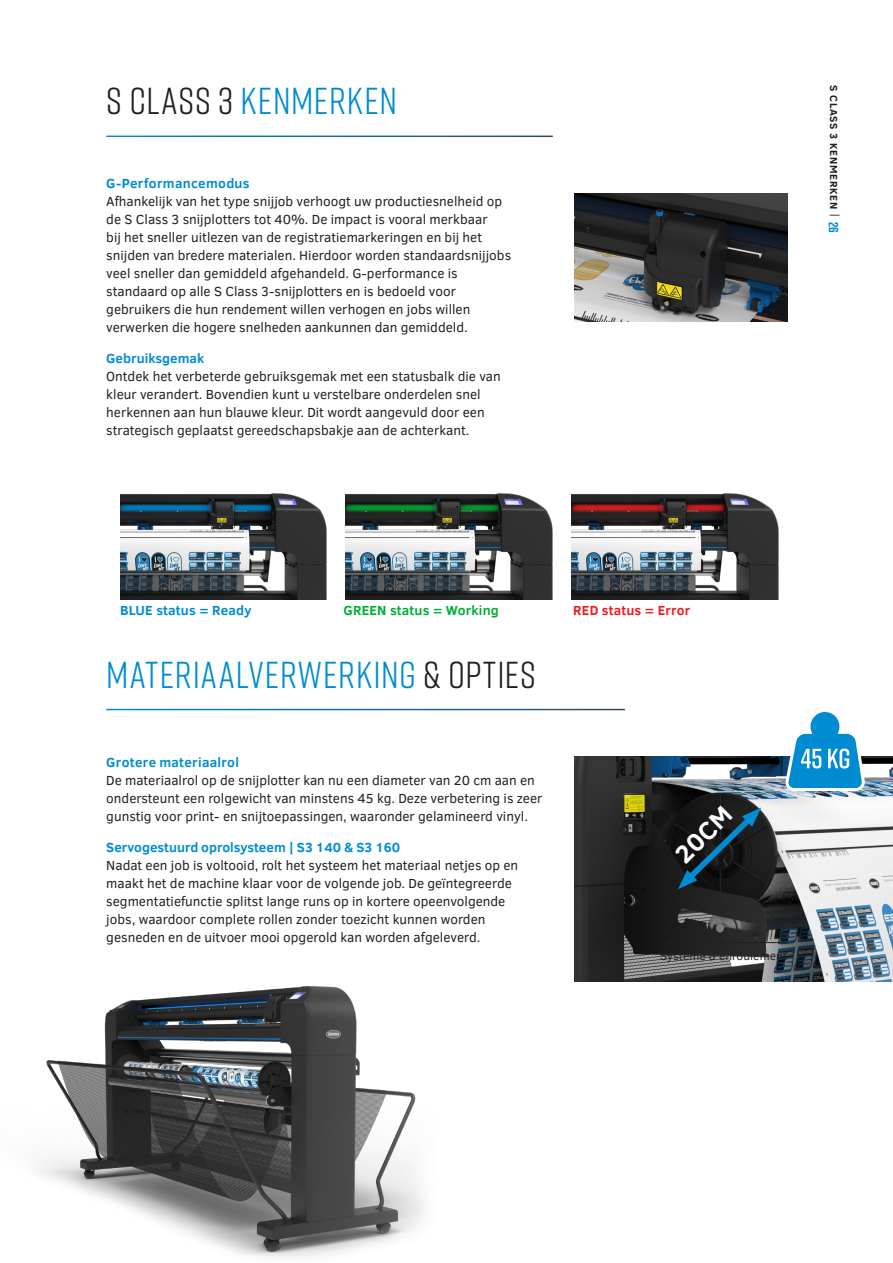
<style>
.page{position:relative;width:893px;height:1263px;background:#fff}
.page>*{position:absolute;margin:0;border:0;box-sizing:border-box;transform-origin:0 0}
.Rift-Titel-hlf_pg{font:37.5px "Rift";letter-spacing:.025em;color:#008cd2}
.t1{font:700 25.5px "Clear Sans";color:#fff}
.Subtitel_w_o_line_BLUE{font:13.5px/18px "Clear Sans";color:#231f20}
.t2{font:700 13.5px "Clear Sans";letter-spacing:.01em;color:#00af37}
.t3{font:700 13.5px "Clear Sans";letter-spacing:.01em;color:#008cd2}
.t4{font:700 13.5px "Clear Sans";letter-spacing:.01em;color:#ee1d23}
.Footnote{font:12px "Clear Sans";color:#231f20}
.t5{font:700 10.5px "Clear Sans";letter-spacing:.06em;color:#231f20}
.s1{color:#231f20}
.s2{font-weight:700;color:#008cd2}
.s3{font-weight:400}
.s4{font-family:"Rift";font-size:13.5px;color:#008cd2}
</style>
<div class="page">
<img style="left:574px;top:757px;width:319px;height:225px">
<svg style="left:678px;top:807px;width:83px;height:82px;background:#14232a"></svg>
<svg style="left:783px;top:712px;width:84px;height:80px"></svg>
<img style="left:574px;top:193px;width:213px;height:128px">
<img style="left:120px;top:493px;width:207px;height:106px">
<svg style="left:120px;top:504px;width:92px;height:8px"></svg>
<svg style="left:232px;top:504px;width:39px;height:8px"></svg>
<img style="left:345px;top:493px;width:208px;height:106px">
<svg style="left:345px;top:504px;width:92px;height:8px"></svg>
<svg style="left:460px;top:504px;width:39px;height:8px"></svg>
<img style="left:572px;top:493px;width:207px;height:106px">
<svg style="left:573px;top:504px;width:91px;height:8px"></svg>
<svg style="left:686px;top:504px;width:39px;height:8px"></svg>
<img style="left:37px;top:985px;width:387px;height:273px">
<hr style="left:660px;top:942px;width:127px;height:1px;background:#231f20">
<p class="Rift-Titel-hlf_pg" style="left:106px;top:75px;width:292px"><span class="s1">S CLASS 3</span> KENMERKEN</p>
<p class="Subtitel_w_o_line_BLUE" style="left:106px;top:175px;width:406px"><span class="s2">G-Performancemodus<br></span>Afhankelijk van het type snijjob verhoogt uw productiesnelheid op de S Class 3 snijplotters tot 40%. De impact is vooral merkbaar<br>bij het sneller uitlezen van de registratiemarkeringen en bij het snijden van bredere materialen. Hierdoor worden standaardsnijjobs veel sneller dan gemiddeld afgehandeld. G-performance is standaard op alle S Class 3-snijplotters en is bedoeld voor gebruikers die hun rendement willen verhogen en jobs willen verwerken die hogere snelheden aankunnen dan gemiddeld.</p>
<p class="Subtitel_w_o_line_BLUE" style="left:106px;top:349px;width:396px"><span class="s2">Gebruiksgemak<br></span>Ontdek het verbeterde gebruiksgemak met een statusbalk die van kleur verandert. Bovendien kunt u verstelbare onderdelen snel herkennen aan hun blauwe kleur. Dit wordt aangevuld door een strategisch geplaatst gereedschapsbakje aan de achterkant.</p>
<p class="t5" style="left:842px;top:85px;width:149px;rotate:90deg">S CLASS 3 kenmerken <span class="s3">|</span> <span class="s4">26</span></p>
<p class="t3" style="left:120px;top:601px;width:18px">BLUE</p>
<p class="t3" style="left:156px;top:601px;width:97px">status = Ready</p>
<p class="t2" style="left:344px;top:601px;width:27px">GREEN</p>
<p class="t2" style="left:390px;top:601px;width:110px">status = Working</p>
<p class="t4" style="left:573px;top:601px;width:118px">RED status = Error</p>
<p class="Rift-Titel-hlf_pg" style="left:106px;top:648px;width:431px">MATERIAALVERWERKING <span class="s1">&amp; OPTIES</span></p>
<p class="Subtitel_w_o_line_BLUE" style="left:106px;top:753px;width:438px"><span class="s2">Grotere materiaalrol<br></span>De materiaalrol op de snijplotter kan nu een diameter van 20 cm aan en ondersteunt een rolgewicht van minstens 45 kg. Deze verbetering is zeer gunstig voor print- en snijtoepassingen, waaronder gelamineerd vinyl.</p>
<p class="Subtitel_w_o_line_BLUE" style="left:106px;top:838px;width:413px"><span class="s2">Servogestuurd oprolsysteem | S3 140 &amp; S3 160<br></span>Nadat een job is voltooid, rolt het systeem het materiaal netjes op en maakt het de machine klaar voor de volgende job. De geïntegreerde segmentatiefunctie splitst lange runs op in kortere opeenvolgende jobs, waardoor complete rollen zonder toezicht kunnen worden gesneden en de uitvoer mooi opgerold kan worden afgeleverd.</p>
<p class="t1" style="left:666px;top:845px;width:71px;rotate:-45deg">20CM</p>
<p class="Footnote" style="left:660px;top:948px;width:129px">Système d'enroulement</p>
</div>
